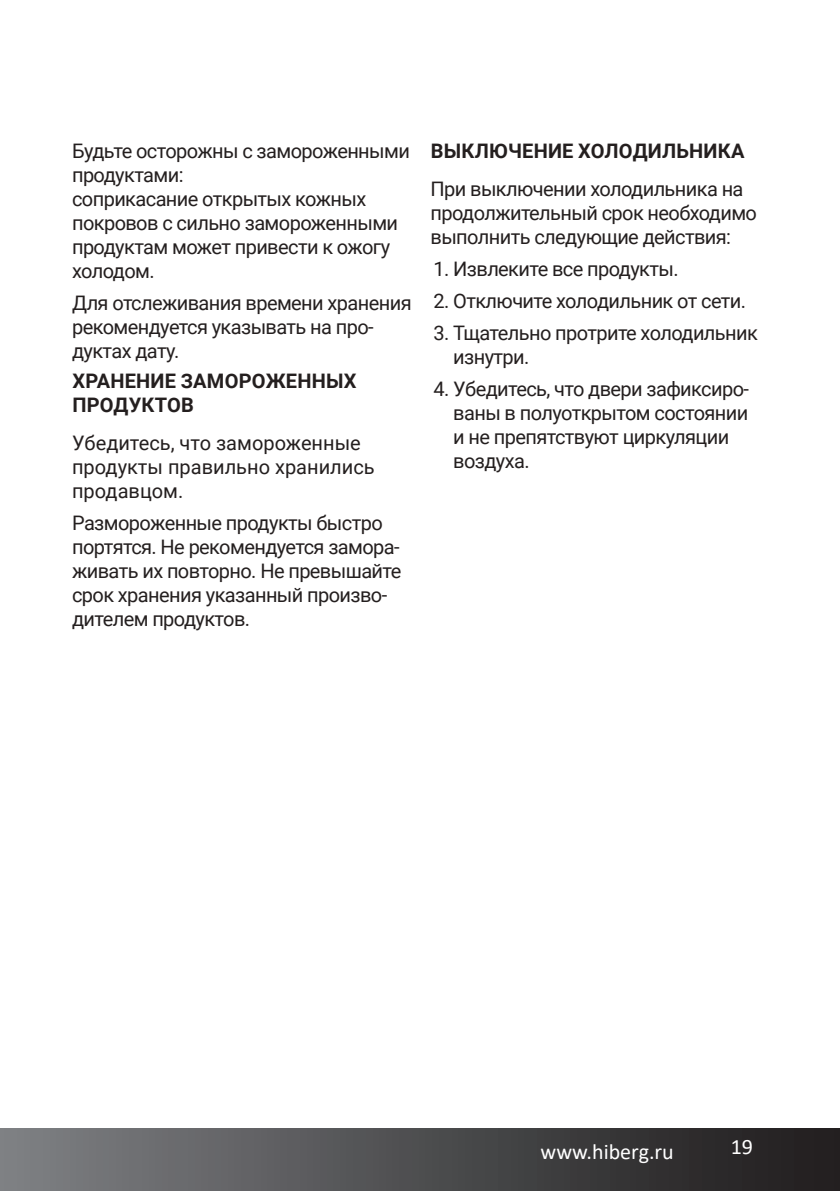
<style>
.page{position:relative;width:840px;height:1191px;background:#fff}
.page>*{position:absolute;margin:0;border:0;box-sizing:border-box;transform-origin:0 0}
.t1{font:22px "Calibri";color:#fff}
.t2{font:20px/24px "Roboto";letter-spacing:-.03em;color:#241f1f}
.t3{font:20px/24px "Roboto";color:#241f1f}
.t4{font:700 20px/24px "Roboto";letter-spacing:.01em;color:#241f1f}
</style>
<div class="page">
<div style="left:0;top:1128px;width:839px;height:63px;background:linear-gradient(to right,#7e8184,#1e1b1c)"></div>
<p class="t2" style="left:72px;top:138px;width:339px">Будьте осторожны с замороженными продуктами:<br>соприкасание открытых кожных покровов с сильно замороженными продуктам может привести к ожогу холодом.</p>
<p class="t2" style="left:72px;top:290px;width:341px">Для отслеживания времени хранения рекомендуется указывать на про&shy;дуктах дату.</p>
<p class="t4" style="left:72px;top:368px;width:285px">ХРАНЕНИЕ ЗАМОРОЖЕННЫХ<br>ПРОДУКТОВ</p>
<p class="t3" style="left:72px;top:430px;width:304px">Убедитесь, что замороженные продукты правильно хранились продавцом.</p>
<p class="t2" style="left:72px;top:510px;width:330px">Размороженные продукты быстро портятся. Не рекомендуется замора&shy;живать их повторно. Не превышайте срок хранения указанный произво&shy;дителем продуктов.</p>
<p class="t4" style="left:430px;top:138px;width:315px">ВЫКЛЮЧЕНИЕ ХОЛОДИЛЬНИКА</p>
<p class="t2" style="left:430px;top:176px;width:328px">При выключении холодильника на продолжительный срок необходимо выполнить следующие действия:</p>
<p class="t2" style="left:433px;top:256px;width:246px">1. Извлеките все продукты.</p>
<p class="t2" style="left:433px;top:288px;width:314px">2. Отключите холодильник от сети.</p>
<p class="t2" style="left:453px;top:320px;width:306px;text-indent:-20px">3. Тщательно протрите холодильник изнутри.</p>
<p class="t2" style="left:453px;top:376px;width:297px;text-indent:-20px">4. Убедитесь, что двери зафиксиро&shy;ваны в полуоткрытом состоянии и не препятствуют циркуляции воздуха.</p>
<p class="t1" style="left:540px;top:1136px;width:135px">www.hiberg.ru</p>
<p class="t1" style="left:730px;top:1131px;width:24px">19</p>
</div>
